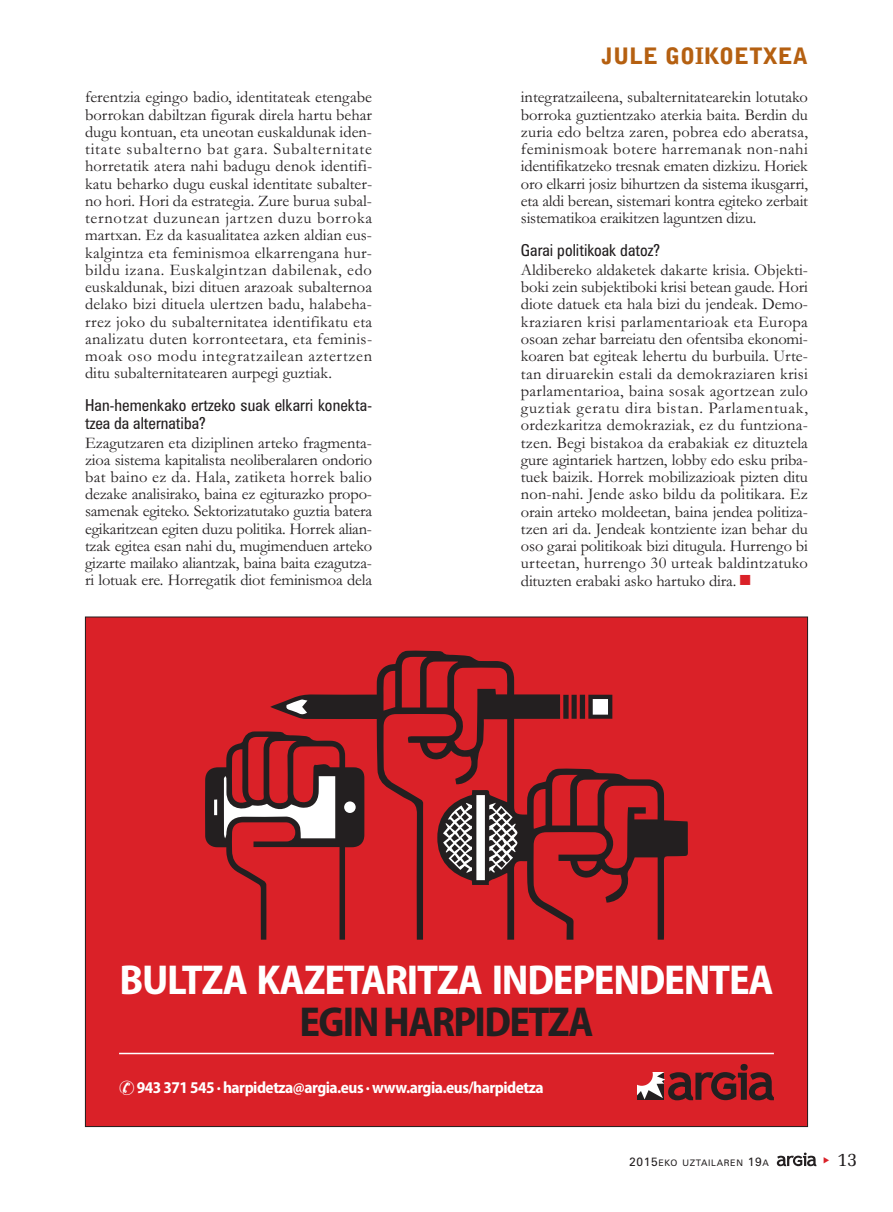
<style>
.page{position:relative;width:893px;height:1212px;background:#fff}
.page>*{position:absolute;margin:0;border:0;box-sizing:border-box;transform-origin:0 0}
.t1{font:700 semi-condensed 42px "Myriad Pro";letter-spacing:-.03em;color:#fff}
.t2{font:700 semi-condensed 42px "Myriad Pro";letter-spacing:-.04em;color:#231f20}
.t3{font:900 22.5px "Bell Gothic Std";color:#b56011}
.t4{font:19.5px "Memoir";color:#231f20}
.t5{font:16.5px/17.2px "Garamond";letter-spacing:-.01em;color:#231f20;text-align:justify}
.t6{font:condensed 16.5px/17.2px "Zurich BT";color:#231f20}
.t7{font:700 semi-condensed 16.5px "Myriad Pro";letter-spacing:-.03em;color:#fff}
.t8{font:9px "Zurich BT";letter-spacing:.075em;color:#231f20}
.s1{color:#da2128}
.s2{font-size:12px}
</style>
<div class="page">
<svg style="left:777px;top:1152px;width:39px;height:14px"></svg>
<div style="left:85px;top:617px;width:722px;height:509px;background:#da2128"></div>
<div style="left:740px;top:1064px;width:8px;height:6px;background:#231f20;border-radius:50%"></div>
<svg style="left:637px;top:1072px;width:137px;height:28px"></svg>
<svg style="left:270px;top:650px;width:418px;height:290px"></svg>
<svg style="left:443px;top:795px;width:74px;height:85px;background:#826e6f"></svg>
<svg style="left:286px;top:699px;width:21px;height:16px"></svg>
<div style="left:593px;top:699px;width:15px;height:16px;background:#fff"></div>
<svg style="left:205px;top:731px;width:159px;height:209px"></svg>
<hr style="left:119px;top:1053px;width:655px;height:1px;background:#fff">
<p class="t5" style="left:85px;top:90px;width:289px">ferentzia egingo badio, identitateak etengabe borrokan dabiltzan figurak direla hartu behar dugu kontuan, eta uneotan euskaldunak iden&shy;titate subalterno bat gara. Subalternitate horretatik atera nahi badugu denok identifi&shy;katu beharko dugu euskal identitate subalter&shy;no hori. Hori da estrategia. Zure burua subal&shy;ternotzat duzunean jartzen duzu borroka martxan. Ez da kasualitatea azken aldian eus&shy;kalgintza eta feminismoa elkarrengana hur&shy;bildu izana. Euskalgintzan dabilenak, edo euskaldunak, bizi dituen arazoak subalternoa delako bizi dituela ulertzen badu, halabeha&shy;rrez joko du subalternitatea identifikatu eta analizatu duten korronteetara, eta feminis&shy;moak oso modu integratzailean aztertzen ditu subalternitatearen aurpegi guztiak.</p>
<p class="t6" style="left:85px;top:398px;width:288px">Han-hemenkako ertzeko suak elkarri konekta&shy;tzea da alternatiba?</p>
<p class="t5" style="left:85px;top:436px;width:289px">Ezagutzaren eta diziplinen arteko fragmenta&shy;zioa sistema kapitalista neoliberalaren ondorio bat baino ez da. Hala, zatiketa horrek balio dezake analisirako, baina ez egiturazko propo&shy;samenak egiteko. Sektorizatutako guztia batera egikaritzean egiten duzu politika. Horrek alian&shy;tzak egitea esan nahi du, mugimenduen arteko gizarte mailako aliantzak, baina baita ezagutza&shy;ri lotuak ere. Horregatik diot feminismoa dela</p>
<h2 class="t3" style="left:602px;top:43px;width:207px">JULE GOIKOETXEA</h2>
<p class="t5" style="left:521px;top:90px;width:289px">integratzaileena, subalternitatearekin lotutako borroka guztientzako aterkia baita. Berdin du zuria edo beltza zaren, pobrea edo aberatsa, feminismoak botere harremanak non-nahi identifikatzeko tresnak ematen dizkizu. Horiek oro elkarri josiz bihurtzen da sistema ikusgarri, eta aldi berean, sistemari kontra egiteko zerbait sistematikoa eraikitzen laguntzen dizu.</p>
<p class="t6" style="left:521px;top:243px;width:140px">Garai politikoak datoz?</p>
<p class="t5" style="left:521px;top:263px;width:289px">Aldibereko aldaketek dakarte krisia. Objekti&shy;boki zein subjektiboki krisi betean gaude. Hori diote datuek eta hala bizi du jendeak. Demo&shy;kraziaren krisi parlamentarioak eta Europa osoan zehar barreiatu den ofentsiba ekonomi&shy;koaren bat egiteak lehertu du burbuila. Urte&shy;tan diruarekin estali da demokraziaren krisi parlamentarioa, baina sosak agortzean zulo guztiak geratu dira bistan. Parlamentuak, ordezkaritza demokraziak, ez du funtziona&shy;tzen. Begi bistakoa da erabakiak ez dituztela gure agintariek hartzen, lobby edo esku priba&shy;tuek baizik. Horrek mobilizazioak pizten ditu non-nahi. Jende asko bildu da politikara. Ez orain arteko moldeetan, baina jendea politiza&shy;tzen ari da. Jendeak kontziente izan behar du oso garai politikoak bizi ditugula. Hurrengo bi urteetan, hurrengo 30 urteak baldintzatuko dituzten erabaki asko hartuko dira. <span class="s1">■</span></p>
<h1 class="t1" style="left:119px;top:964px;width:655px">BULTZA KAZETARITZA INDEPENDENTEA</h1>
<h1 class="t2" style="left:300px;top:1006px;width:295px">EGIN HARPIDETZA</h1>
<p class="t7" style="left:137px;top:1081px;width:408px">943 371 545 · harpidetza@argia.eus · www.argia.eus/harpidetza</p>
<p class="t8" style="left:629px;top:1160px;width:141px"><span class="s2">2015</span>EKO UZTAILAREN <span class="s2">19</span>A</p>
<p class="t4" style="left:837px;top:1147px;width:22px">13</p>
</div>
